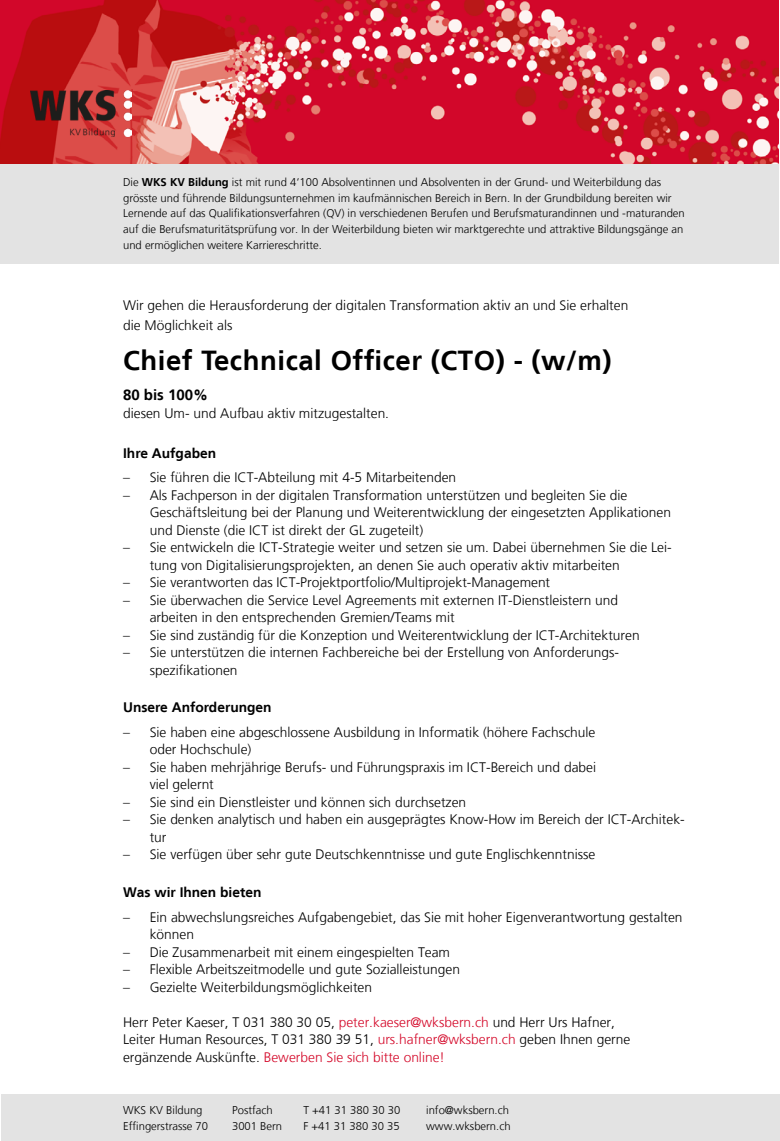
<style>
.page{position:relative;width:780px;height:1141px;background:#fff}
.page>*{position:absolute;margin:0;border:0;box-sizing:border-box;transform-origin:0 0}
.t1{font:700 27.5px "Frutiger LT";letter-spacing:.02em;color:#000}
.t2{font:700 15px "Frutiger LT";color:#000}
.t3{font:300 13.75px/17.5px "Frutiger LT";color:#000}
.t4{font:700 13.75px "Frutiger LT";color:#000}
.t5{font:300 11.25px/15.6px "Frutiger LT";color:#000}
.s1{font-weight:700}
.s2{color:#d40829}
</style>
<div class="page">
<div style="left:0;top:164px;width:778px;height:100px;background:#e3e3e3"></div>
<div style="left:1px;top:1095px;width:778px;height:46px;background:#e3e3e3"></div>
<img style="left:0;top:0;width:778px;height:164px">
<img style="left:30px;top:91px;width:101px;height:46px">
<p class="t5" style="left:123px;top:175px;width:563px">Die <span class="s1">WKS KV Bildung</span> ist mit rund 4‘100 Absolventinnen und Absolventen in der Grund- und Weiterbildung das grösste und führende Bildungsunternehmen im kaufmännischen Bereich in Bern. In der Grundbildung bereiten wir Lernende auf das Qualifikationsverfahren (QV) in verschiedenen Berufen und Berufsmaturandinnen und -maturanden auf die Berufsmaturitätsprüfung vor. In der Weiterbildung bieten wir marktgerechte und attraktive Bildungsgänge an und ermöglichen weitere Karriereschritte.</p>
<p class="t3" style="left:123px;top:295px;width:507px;line-height:20px">Wir gehen die Herausforderung der digitalen Transformation aktiv an und Sie erhalten die Möglichkeit als</p>
<h1 class="t1" style="left:123px;top:344px;width:490px">Chief Technical Officer (CTO) - (w/m)</h1>
<p class="t2" style="left:123px;top:386px;width:87px">80 bis 100%</p>
<p class="t3" style="left:123px;top:404px;width:267px">diesen Um- und Aufbau aktiv mitzugestalten.</p>
<p class="t4" style="left:123px;top:445px;width:94px">Ihre Aufgaben</p>
<p class="t3" style="left:123px;top:469px;width:334px">– Sie führen die ICT-Abteilung mit 4-5 Mitarbeitenden</p>
<p class="t3" style="left:150px;top:486px;width:523px;text-indent:-27px">– Als Fachperson in der digitalen Transformation unterstützen und begleiten Sie die<br>Geschäftsleitung bei der Planung und Weiterentwicklung der eingesetzten Applikationen und Dienste (die ICT ist direkt der GL zugeteilt)</p>
<p class="t3" style="left:150px;top:539px;width:523px;text-indent:-27px">– Sie entwickeln die ICT-Strategie weiter und setzen sie um. Dabei übernehmen Sie die Lei&shy;tung von Digitalisierungsprojekten, an denen Sie auch operativ aktiv mitarbeiten</p>
<p class="t3" style="left:123px;top:574px;width:428px">– Sie verantworten das ICT-Projektportfolio/Multiprojekt-Management</p>
<p class="t3" style="left:150px;top:592px;width:470px;text-indent:-27px">– Sie überwachen die Service Level Agreements mit externen IT-Dienstleistern und arbeiten in den entsprechenden Gremien/Teams mit</p>
<p class="t3" style="left:123px;top:627px;width:518px">– Sie sind zuständig für die Konzeption und Weiterentwicklung der ICT-Architekturen</p>
<p class="t3" style="left:150px;top:644px;width:469px;text-indent:-27px">– Sie unterstützen die internen Fachbereiche bei der Erstellung von Anforderungs&shy;spezifikationen</p>
<p class="t4" style="left:123px;top:699px;width:150px">Unsere Anforderungen</p>
<p class="t3" style="left:150px;top:724px;width:447px;text-indent:-27px">– Sie haben eine abgeschlossene Ausbildung in Informatik (höhere Fachschule oder Hochschule)</p>
<p class="t3" style="left:150px;top:759px;width:448px;text-indent:-27px">– Sie haben mehrjährige Berufs- und Führungspraxis im ICT-Bereich und dabei viel gelernt</p>
<p class="t3" style="left:123px;top:794px;width:344px">– Sie sind ein Dienstleister und können sich durchsetzen</p>
<p class="t3" style="left:150px;top:811px;width:536px;text-indent:-27px">– Sie denken analytisch und haben ein ausgeprägtes Know-How im Bereich der ICT-Architek&shy;tur</p>
<p class="t3" style="left:123px;top:846px;width:474px">– Sie verfügen über sehr gute Deutschkenntnisse und gute Englischkenntnisse</p>
<p class="t4" style="left:123px;top:884px;width:140px">Was wir Ihnen bieten</p>
<p class="t3" style="left:150px;top:908px;width:534px;text-indent:-27px">– Ein abwechslungsreiches Aufgabengebiet, das Sie mit hoher Eigenverantwortung gestalten können</p>
<p class="t3" style="left:123px;top:943px;width:328px">– Die Zusammenarbeit mit einem eingespielten Team</p>
<p class="t3" style="left:123px;top:961px;width:338px">– Flexible Arbeitszeitmodelle und gute Sozialleistungen</p>
<p class="t3" style="left:123px;top:978px;width:250px">– Gezielte Weiterbildungsmöglichkeiten</p>
<p class="t3" style="left:123px;top:1013px;width:508px">Herr Peter Kaeser, T 031 380 30 05, <span class="s2">peter.kaeser@wksbern.ch</span> und Herr Urs Hafner,<br>Leiter Human Resources, T 031 380 39 51, <span class="s2">urs.hafner@wksbern.ch</span> geben Ihnen gerne ergänzende Auskünfte. <span class="s2">Bewerben Sie sich bitte online!</span></p>
<p class="t5" style="left:123px;top:1102px;width:87px">WKS KV Bildung<br>Effingerstrasse 70</p>
<p class="t5" style="left:232px;top:1102px;width:52px">Postfach<br>3001 Bern</p>
<p class="t5" style="left:303px;top:1102px;width:98px">T +41 31 380 30 30<br>F +41 31 380 30 35</p>
<p class="t5" style="left:426px;top:1102px;width:86px">info@wksbern.ch www.wksbern.ch</p>
</div>
